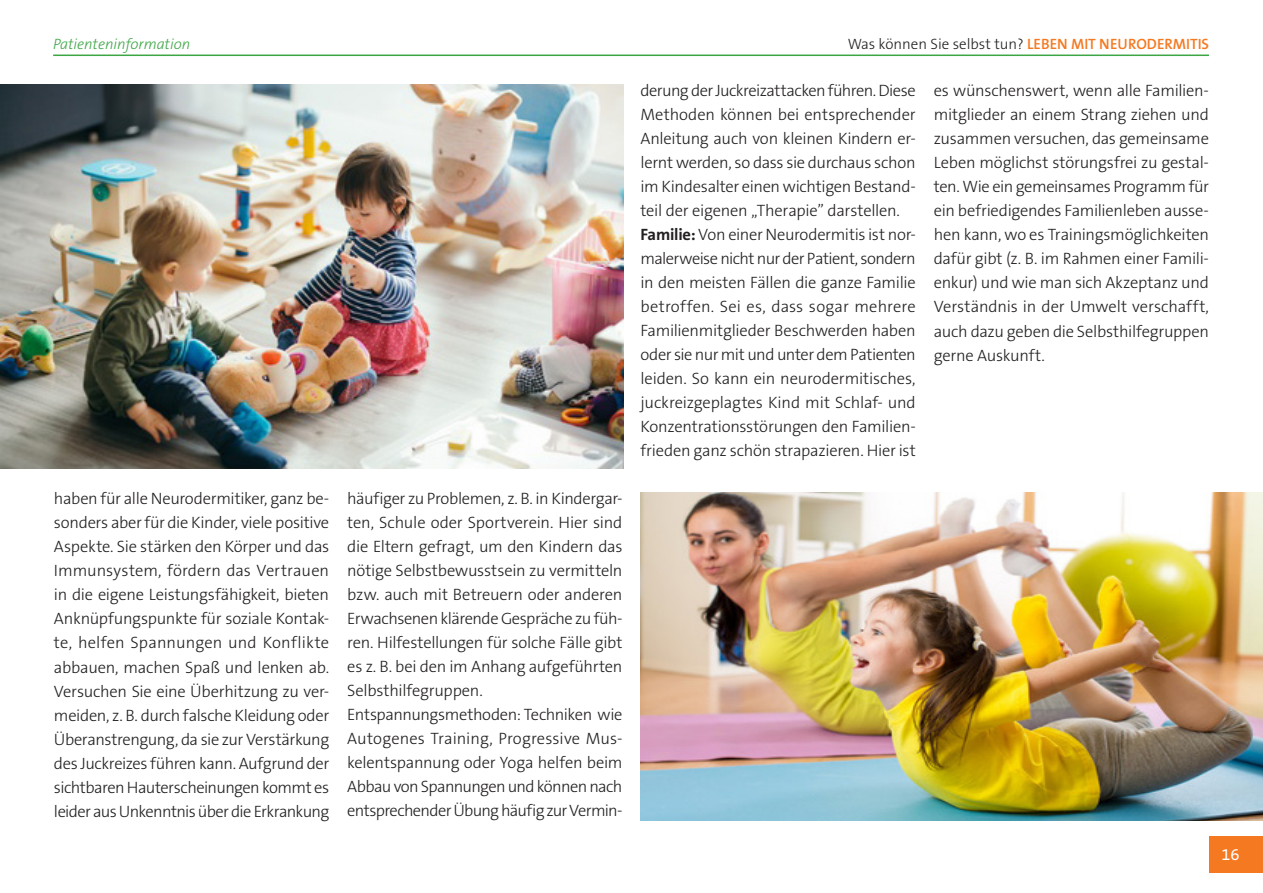
<style>
.page{position:relative;width:1263px;height:893px;background:#fff}
.page>*{position:absolute;margin:0;border:0;box-sizing:border-box;transform-origin:0 0}
.t1{font:300 16.5px/24px "The Sans B3";letter-spacing:-.02em;color:#231f20}
.t2{font:16.5px "The Sans B5 Plain";color:#fff}
.t3{font:300 15px "The Sans B3";color:#231f20}
.t4{font:italic 300 15px "The Sans B3";color:#3ca645}
.s1{font-family:"The Sans B6";font-weight:600;color:#f47921}
.s2{font-family:"The Sans B7";font-weight:700}
</style>
<div class="page">
<div style="left:1210px;top:836px;width:53px;height:37px;background:#f47921"></div>
<hr style="left:53px;top:55px;width:1156px;height:1px;background:#3ca645">
<img style="left:0;top:84px;width:623px;height:384px">
<img style="left:640px;top:492px;width:623px;height:329px">
<p class="t4" style="left:53px;top:36px;width:139px">Patienteninformation</p>
<p class="t1" style="left:54px;top:487px;width:277px;text-align:justify">haben für alle Neurodermitiker, ganz be&shy;sonders aber für die Kinder, viele positive Aspekte. Sie stärken den Körper und das Immunsystem, fördern das Vertrauen in die eigene Leistungsfähigkeit, bieten Anknüpfungspunkte für soziale Kontak&shy;te, helfen Spannungen und Konflikte abbauen, machen Spaß und lenken ab.<br>Versuchen Sie eine Überhitzung zu ver&shy;meiden, z. B. durch falsche Kleidung oder Überanstrengung, da sie zur Verstärkung des Juckreizes führen kann. Aufgrund der sichtbaren Hauterscheinungen kommt es leider aus Unkenntnis über die Erkrankung</p>
<p class="t1" style="left:347px;top:487px;width:277px">häufiger zu Problemen, z. B. in Kindergar&shy;ten, Schule oder Sportverein. Hier sind die Eltern gefragt, um den Kindern das nötige Selbstbewusstsein zu vermitteln bzw. auch mit Betreuern oder anderen Erwachsenen klärende Gespräche zu füh&shy;ren. Hilfestellungen für solche Fälle gibt es z. B. bei den im Anhang aufgeführten Selbsthilfegruppen.<br>Entspannungsmethoden: Techniken wie Autogenes Training, Progressive Mus&shy;kelentspannung oder Yoga helfen beim Abbau von Spannungen und können nach entsprechender Übung häufig zur Vermin-</p>
<p class="t3" style="left:848px;top:36px;width:363px">Was können Sie selbst tun? <span class="s1">LEBEN MIT NEURODERMITIS</span></p>
<p class="t1" style="left:640px;top:79px;width:277px">derung der Juckreizattacken führen. Diese Methoden können bei entsprechender Anleitung auch von kleinen Kindern er&shy;lernt werden, so dass sie durchaus schon im Kindesalter einen wichtigen Bestand&shy;teil der eigenen „Therapie” darstellen.<br><span class="s2">Familie:</span> Von einer Neurodermitis ist nor&shy;malerweise nicht nur der Patient, sondern in den meisten Fällen die ganze Familie betroffen. Sei es, dass sogar mehrere Familienmitglieder Beschwerden haben oder sie nur mit und unter dem Patienten leiden. So kann ein neurodermitisches, juckreizgeplagtes Kind mit Schlaf- und Konzentrationsstörungen den Familien&shy;frieden ganz schön strapazieren. Hier ist</p>
<p class="t1" style="left:934px;top:79px;width:277px;text-align:justify">es wünschenswert, wenn alle Familien&shy;mitglieder an einem Strang ziehen und zusammen versuchen, das gemeinsame Leben möglichst störungsfrei zu gestal&shy;ten. Wie ein gemeinsames Programm für ein befriedigendes Familienleben ausse&shy;hen kann, wo es Trainingsmöglichkeiten dafür gibt (z. B. im Rahmen einer Famili&shy;enkur) und wie man sich Akzeptanz und Verständnis in der Umwelt verschafft, auch dazu geben die Selbsthilfegruppen gerne Auskunft.</p>
<p class="t2" style="left:1221px;top:846px;width:20px">16</p>
</div>
